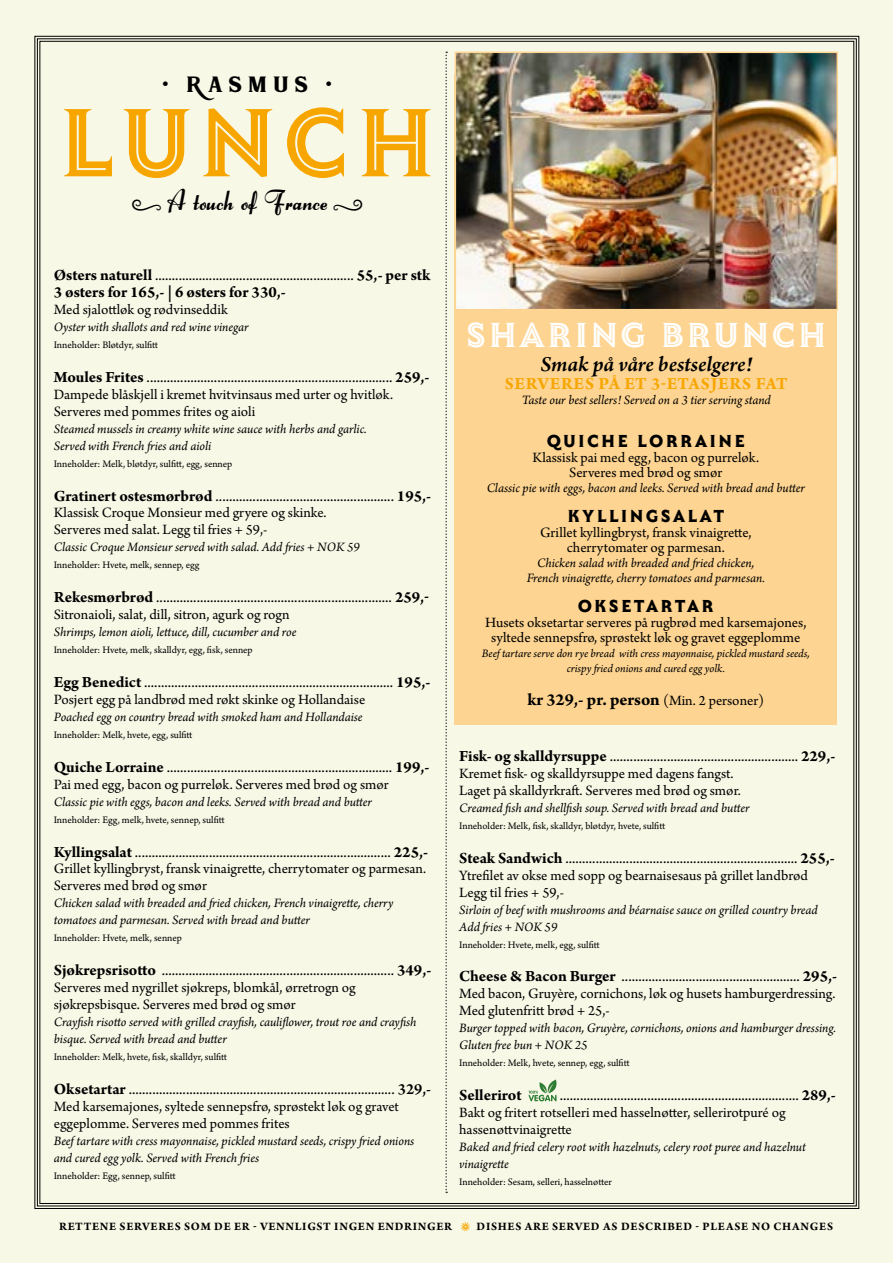
<style>
.page{position:relative;width:893px;height:1263px;background:#f8f8e7}
.page>*{position:absolute;margin:0;border:0;box-sizing:border-box;transform-origin:0 0}
.t1{font:100.35px "Lumiere Twelve";color:#f7a600}
.t2{font:36px "Lumiere Twelve";color:#fff}
.t3{font:31.05px "Forelle";color:#000}
.t4{font:30.9px "Muara";letter-spacing:.19em;color:#000}
.t5{font:italic 600 22.5px "Arno Pro";letter-spacing:-.005em;color:#000}
.t6{font:18px "Lumiere One";letter-spacing:.05em;color:#000}
.t7{font:700 18px "Arno Pro";color:#000}
.t8{font:700 18px "Arno Pro";letter-spacing:.04em;color:#f7a600}
.t9{font:16.5px/17px "Arno Pro";color:#000}
.t10{font:700 16.5px "Arno Pro";color:#000}
.t11{font:15px/17px "Arno Pro";letter-spacing:-.005em;color:#000}
.t12{font:italic 13.5px/17px "Arno Pro";letter-spacing:-.005em;color:#000}
.t13{font:italic 12px/15px "Arno Pro";letter-spacing:-.005em;color:#000;text-align:center}
.t14{font:700 12px "Arno Pro";letter-spacing:.06em;color:#000}
.t15{font:10.5px "Arno Pro";color:#000}
.s1{font-family:"Hanley Pro EXTRAS2";font-size:22.8px}
.s2{font-weight:700}
.s3{font-weight:600}
.s4{font-weight:400;font-size:15px}
.s5{color:#f7a600}
</style>
<div class="page">
<div style="left:34px;top:35px;width:826px;height:1174px;background:#f8f8e7"></div>
<svg style="left:445px;top:52px;width:2px;height:1141px;background:#c4c4b8"></svg>
<div style="left:454px;top:75px;width:383px;height:650px;background:#fdd491"></div>
<img style="left:458px;top:55px;width:377px;height:252px">
<div style="left:455px;top:52px;width:383px;height:258px;border:2px solid #fdd491"></div>
<svg style="left:529px;top:1079px;width:28px;height:22px"></svg>
<h3 class="t4" style="left:163px;top:64px;width:171px">• RASMUS •</h3>
<h1 class="t1" style="left:55px;top:81px;width:385px">LUNCH</h1>
<h3 class="t3" style="left:131px;top:183px;width:234px"><span class="s1">ü</span> A touch of France <span class="s1">ù</span></h3>
<p class="t9" style="left:54px;top:268px;width:378px"><span class="s2">Østers naturell</span> ........................................................... <span class="s2">55,- per stk<br>3 østers for 165,- | 6 østers for 330,-</span></p>
<p class="t11" style="left:54px;top:302px;width:176px">Med sjalottløk og rødvinseddik</p>
<p class="t12" style="left:54px;top:319px;width:196px">Oyster with shallots and red wine vinegar</p>
<p class="t15" style="left:54px;top:339px;width:106px">Inneholder: Bløtdyr, sulfitt</p>
<p class="t9" style="left:54px;top:369px;width:377px"><span class="s2">Moules Frites</span> ......................................................................... <span class="s2">259,-</span></p>
<p class="t11" style="left:54px;top:387px;width:341px">Dampede blåskjell i kremet hvitvinsaus med urter og hvitløk.<br>Serveres med pommes frites og aioli</p>
<p class="t12" style="left:54px;top:421px;width:314px">Steamed mussels in creamy white wine sauce with herbs and garlic.<br>Served with French fries and aioli</p>
<p class="t15" style="left:54px;top:457px;width:180px">Inneholder: Melk, bløtdyr, sulfitt, egg, sennep</p>
<p class="t9" style="left:54px;top:488px;width:379px"><span class="s2">Gratinert ostesmørbrød</span> ..................................................... <span class="s2">195,-</span></p>
<p class="t11" style="left:54px;top:505px;width:274px">Klassisk Croque Monsieur med gryere og skinke.<br>Serveres med salat. Legg til fries + 59,-</p>
<p class="t12" style="left:54px;top:540px;width:308px">Classic Croque Monsieur served with salad. Add fries + NOK 59</p>
<p class="t15" style="left:54px;top:559px;width:147px">Inneholder: Hvete, melk, sennep, egg</p>
<p class="t9" style="left:54px;top:590px;width:377px"><span class="s2">Rekesmørbrød</span> ...................................................................... <span class="s2">259,-</span></p>
<p class="t11" style="left:54px;top:607px;width:237px">Sitronaioli, salat, dill, sitron, agurk og rogn</p>
<p class="t12" style="left:54px;top:624px;width:244px">Shrimps, lemon aioli, lettuce, dill, cucumber and roe</p>
<p class="t15" style="left:54px;top:644px;width:200px">Inneholder: Hvete, melk, skalldyr, egg, fisk, sennep</p>
<p class="t9" style="left:54px;top:674px;width:378px"><span class="s2">Egg Benedict</span> .......................................................................... <span class="s2">195,-</span></p>
<p class="t11" style="left:54px;top:692px;width:313px">Posjert egg på landbrød med røkt skinke og Hollandaise</p>
<p class="t12" style="left:54px;top:709px;width:310px">Poached egg on country bread with smoked ham and Hollandaise</p>
<p class="t15" style="left:54px;top:729px;width:140px">Inneholder: Melk, hvete, egg, sulfitt</p>
<p class="t9" style="left:54px;top:759px;width:377px"><span class="s2">Quiche Lorraine</span> ................................................................... <span class="s2">199,-</span></p>
<p class="t11" style="left:54px;top:776px;width:336px">Pai med egg, bacon og purreløk. Serveres med brød og smør</p>
<p class="t12" style="left:54px;top:794px;width:320px">Classic pie with eggs, bacon and leeks. Served with bread and butter</p>
<p class="t15" style="left:54px;top:813px;width:172px">Inneholder: Egg, melk, hvete, sennep, sulfitt</p>
<p class="t9" style="left:54px;top:844px;width:376px"><span class="s2">Kyllingsalat</span> ............................................................................ <span class="s2">225,-</span></p>
<p class="t11" style="left:54px;top:861px;width:374px">Grillet kyllingbryst, fransk vinaigrette, cherrytomater og parmesan.<br>Serveres med brød og smør</p>
<p class="t12" style="left:54px;top:895px;width:341px">Chicken salad with breaded and fried chicken, French vinaigrette, cherry tomatoes and parmesan. Served with bread and butter</p>
<p class="t15" style="left:54px;top:932px;width:130px">Inneholder: Hvete, melk, sennep</p>
<p class="t9" style="left:54px;top:963px;width:379px"><span class="s2">Sjøkrepsrisotto</span> ..................................................................... <span class="s2">349,-</span></p>
<p class="t11" style="left:54px;top:980px;width:304px">Serveres med nygrillet sjøkreps, blomkål, ørretrogn og sjøkrepsbisque. Serveres med brød og smør</p>
<p class="t12" style="left:54px;top:1014px;width:364px">Crayfish risotto served with grilled crayfish, cauliflower, trout roe and crayfish bisque. Served with bread and butter</p>
<p class="t15" style="left:54px;top:1051px;width:175px">Inneholder: Melk, hvete, fisk, skalldyr, sulfitt</p>
<p class="t9" style="left:54px;top:1081px;width:379px"><span class="s2">Oksetartar</span> ............................................................................... <span class="s3">329,-</span></p>
<p class="t11" style="left:54px;top:1098px;width:347px">Med karsemajones, syltede sennepsfrø, sprøstekt løk og gravet eggeplomme. Serveres med pommes frites</p>
<p class="t12" style="left:54px;top:1133px;width:362px">Beef tartare with cress mayonnaise, pickled mustard seeds, crispy fried onions and cured egg yolk. Served with French fries</p>
<p class="t15" style="left:54px;top:1169px;width:123px">Inneholder: Egg, sennep, sulfitt</p>
<h2 class="t2" style="left:465px;top:313px;width:364px">SHARING BRUNCH</h2>
<h3 class="t5" style="left:540px;top:351px;width:213px">Smak på våre bestselgere!</h3>
<p class="t8" style="left:505px;top:373px;width:285px">SERVERES PÅ ET 3-ETASJERS FAT</p>
<p class="t12" style="left:522px;top:392px;width:251px">Taste our best sellers! Served on a 3 tier serving stand</p>
<p class="t6" style="left:546px;top:430px;width:201px">QUICHE LORRAINE</p>
<p class="t11" style="left:533px;top:451px;width:228px;line-height:15px;text-align:center">Klassisk pai med egg, bacon og purreløk.<br>Serveres med brød og smør</p>
<p class="t12" style="left:487px;top:480px;width:320px">Classic pie with eggs, bacon and leeks. Served with bread and butter</p>
<p class="t6" style="left:567px;top:505px;width:160px">KYLLINGSALAT</p>
<p class="t11" style="left:540px;top:526px;width:213px;line-height:15px;text-align:center">Grillet kyllingbryst, fransk vinaigrette, cherrytomater og parmesan.</p>
<p class="t12" style="left:527px;top:556px;width:240px;line-height:15px;text-align:center">Chicken salad with breaded and fried chicken,<br>French vinaigrette, cherry tomatoes and parmesan.</p>
<p class="t6" style="left:577px;top:595px;width:139px">OKSETARTAR</p>
<p class="t11" style="left:485px;top:616px;width:323px;line-height:15px;text-align:center">Husets oksetartar serveres på rugbrød med karsemajones, syltede sennepsfrø, sprøstekt løk og gravet eggeplomme</p>
<p class="t13" style="left:482px;top:646px;width:329px">Beef tartare serve don rye bread with cress mayonnaise, pickled mustard seeds, crispy fried onions and cured egg yolk.</p>
<p class="t7" style="left:527px;top:689px;width:238px">kr 329,- pr. person <span class="s4">(Min. 2 personer)</span></p>
<p class="t9" style="left:459px;top:748px;width:378px"><span class="s2">Fisk- og skalldyrsuppe</span> ........................................................ <span class="s2">229,-</span></p>
<p class="t11" style="left:459px;top:766px;width:283px">Kremet fisk- og skalldyrsuppe med dagens fangst.<br>Laget på skalldyrkraft. Serveres med brød og smør.</p>
<p class="t12" style="left:459px;top:800px;width:292px">Creamed fish and shellfish soup. Served with bread and butter</p>
<p class="t15" style="left:459px;top:820px;width:208px">Inneholder: Melk, fisk, skalldyr, bløtdyr, hvete, sulfitt</p>
<p class="t9" style="left:459px;top:850px;width:377px"><span class="s2">Steak Sandwich</span> ..................................................................... <span class="s2">255,-</span></p>
<p class="t11" style="left:459px;top:867px;width:350px">Ytrefilet av okse med sopp og bearnaisesaus på grillet landbrød<br>Legg til fries + 59,-</p>
<p class="t12" style="left:459px;top:902px;width:360px">Sirloin of beef with mushrooms and béarnaise sauce on grilled country bread<br>Add fries + NOK 59</p>
<p class="t15" style="left:459px;top:938px;width:142px">Inneholder: Hvete, melk, egg, sulfitt</p>
<p class="t9" style="left:459px;top:969px;width:379px"><span class="s2">Cheese &amp; Bacon Burger</span> ..................................................... <span class="s2">295,-</span></p>
<p class="t11" style="left:459px;top:986px;width:378px">Med bacon, Gruyère, cornichons, løk og husets hamburgerdressing.<br>Med glutenfritt brød + 25,-</p>
<p class="t12" style="left:459px;top:1020px;width:378px">Burger topped with bacon, Gruyère, cornichons, onions and hamburger dressing.<br>Gluten free bun + NOK 25</p>
<p class="t15" style="left:459px;top:1057px;width:172px">Inneholder: Melk, hvete, sennep, egg, sulfitt</p>
<p class="t10" style="left:459px;top:1085px;width:64px">Sellerirot</p>
<p class="t9" style="left:560px;top:1087px;width:278px">....................................................................... <span class="s2">289,-</span></p>
<p class="t11" style="left:459px;top:1105px;width:328px">Bakt og fritert rotselleri med hasselnøtter, sellerirotpuré og hassenøttvinaigrette</p>
<p class="t12" style="left:459px;top:1139px;width:348px">Baked and fried celery root with hazelnuts, celery root puree and hazelnut vinaigrette</p>
<p class="t15" style="left:459px;top:1176px;width:154px">Inneholder: Sesam, selleri, hasselnøtter</p>
<p class="t14" style="left:59px;top:1219px;width:775px">RETTENE SERVERES SOM DE ER - VENNLIGST INGEN ENDRINGER <span class="s5">•</span> DISHES ARE SERVED AS DESCRIBED - PLEASE NO CHANGES</p>
</div>
